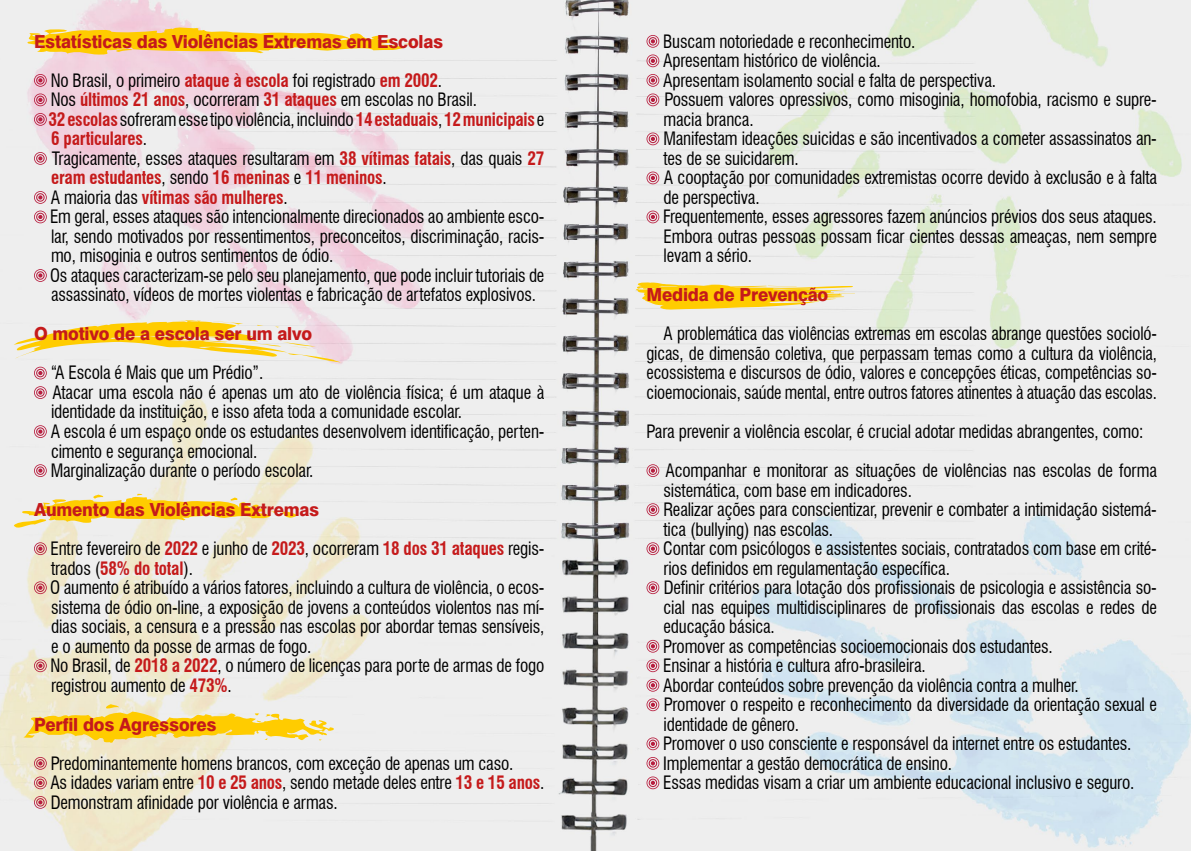
<style>
.page{position:relative;width:1191px;height:851px;background:#fff}
.page>*{position:absolute;margin:0;border:0;box-sizing:border-box;transform-origin:0 0}
.t1{font:condensed 18px/19.5px "Swiss 721 BT";letter-spacing:-.01em;color:#000;scale:.95 1}
.t2{font:condensed 18px/19.5px "Swiss 721 BT";letter-spacing:-.01em;color:#000;text-align:justify;scale:.93 1}
.t3{font:800 18px/39px "Swiss 721 BT";letter-spacing:-.01em;color:#c51a1b;text-align:right;scale:.95 1}
.s1{font-weight:400;font-stretch:condensed;color:#000}
.s2{font-weight:700;font-stretch:condensed}
.s3{font-weight:700;color:#c51a1b}
.s4{font-weight:800;font-stretch:normal;color:#c51a1b}
</style>
<div class="page">
<img style="left:0;top:0;width:1191px;height:850px">
<svg style="left:14px;top:493px;width:285px;height:38px"></svg>
<svg style="left:636px;top:282px;width:219px;height:28px"></svg>
<svg style="left:23px;top:704px;width:314px;height:38px"></svg>
<svg style="left:21px;top:26px;width:397px;height:29px"></svg>
<svg style="left:34px;top:74px;width:13px;height:13px"></svg>
<svg style="left:34px;top:93px;width:13px;height:13px"></svg>
<svg style="left:34px;top:113px;width:13px;height:13px"></svg>
<svg style="left:34px;top:152px;width:13px;height:13px"></svg>
<svg style="left:34px;top:191px;width:13px;height:13px"></svg>
<svg style="left:34px;top:210px;width:13px;height:13px"></svg>
<svg style="left:34px;top:269px;width:13px;height:13px"></svg>
<svg style="left:14px;top:320px;width:327px;height:59px"></svg>
<svg style="left:34px;top:386px;width:13px;height:13px"></svg>
<svg style="left:34px;top:425px;width:13px;height:13px"></svg>
<svg style="left:34px;top:464px;width:13px;height:13px"></svg>
<svg style="left:34px;top:542px;width:13px;height:13px"></svg>
<svg style="left:34px;top:581px;width:13px;height:13px"></svg>
<svg style="left:34px;top:659px;width:13px;height:13px"></svg>
<svg style="left:34px;top:756px;width:13px;height:13px"></svg>
<svg style="left:34px;top:776px;width:13px;height:13px"></svg>
<svg style="left:34px;top:795px;width:13px;height:13px"></svg>
<svg style="left:646px;top:35px;width:13px;height:13px"></svg>
<svg style="left:646px;top:54px;width:13px;height:13px"></svg>
<svg style="left:646px;top:74px;width:13px;height:13px"></svg>
<svg style="left:646px;top:93px;width:13px;height:13px"></svg>
<svg style="left:646px;top:132px;width:13px;height:13px"></svg>
<svg style="left:646px;top:171px;width:13px;height:13px"></svg>
<svg style="left:646px;top:210px;width:13px;height:13px"></svg>
<svg style="left:646px;top:464px;width:13px;height:13px"></svg>
<svg style="left:646px;top:503px;width:13px;height:13px"></svg>
<svg style="left:646px;top:542px;width:13px;height:13px"></svg>
<svg style="left:646px;top:581px;width:13px;height:13px"></svg>
<svg style="left:646px;top:639px;width:13px;height:13px"></svg>
<svg style="left:646px;top:659px;width:13px;height:13px"></svg>
<svg style="left:646px;top:678px;width:13px;height:13px"></svg>
<svg style="left:646px;top:698px;width:13px;height:13px"></svg>
<svg style="left:646px;top:737px;width:13px;height:13px"></svg>
<svg style="left:646px;top:756px;width:13px;height:13px"></svg>
<svg style="left:646px;top:776px;width:13px;height:13px"></svg>
<p class="t3" style="left:34px;top:22px;width:432px">Estatísticas das Violências Extremas em Escolas<br><span class="s1">No Brasil, o primeiro</span> <span class="s2">ataque à escola</span> <span class="s1">foi registrado</span> <span class="s2">em 2002</span><span class="s1">.</span></p>
<p class="t1" style="left:49px;top:90px;width:523px">Nos <span class="s3">últimos 21 anos</span>, ocorreram <span class="s3">31 ataques</span> em escolas no Brasil.<br><span class="s3">32 escolas</span> sofreram esse tipo violência, incluindo <span class="s3">14 estaduais</span>, <span class="s3">12 municipais</span> e <span class="s3">6 particulares</span>.<br>Tragicamente, esses ataques resultaram em <span class="s3">38 vítimas fatais</span>, das quais <span class="s3">27 eram estudantes</span>, sendo <span class="s3">16 meninas</span> e <span class="s3">11 meninos</span>.<br>A maioria das <span class="s3">vítimas são mulheres</span>.<br>Em geral, esses ataques são intencionalmente direcionados ao ambiente esco&shy;lar, sendo motivados por ressentimentos, preconceitos, discriminação, racis&shy;mo, misoginia e outros sentimentos de ódio.<br>Os ataques caracterizam-se pelo seu planejamento, que pode incluir tutoriais de assassinato, vídeos de mortes violentas e fabricação de artefatos explosivos.</p>
<p class="t3" style="left:34px;top:314px;width:294px">O motivo de a escola ser um alvo</p>
<p class="t1" style="left:51px;top:363px;width:521px">“A Escola é Mais que um Prédio”.<br>Atacar uma escola não é apenas um ato de violência física; é um ataque à identidade da instituição, e isso afeta toda a comunidade escolar.<br>A escola é um espaço onde os estudantes desenvolvem identificação, perten&shy;cimento e segurança emocional.<br>Marginalização durante o período escolar.</p>
<p class="t1" style="left:51px;top:490px;width:521px;line-height:39px;text-indent:-17px"><span class="s4">Aumento das Violências Extremas<br></span>Entre fevereiro de <span class="s3">2022</span> e junho de <span class="s3">2023</span>, ocorreram <span class="s3">18 dos 31 ataques</span> regis-</p>
<p class="t1" style="left:50px;top:558px;width:522px">trados (<span class="s3">58% do total</span>).<br>O aumento é atribuído a vários fatores, incluindo a cultura de violência, o ecos&shy;sistema de ódio on-line, a exposição de jovens a conteúdos violentos nas mí&shy;dias sociais, a censura e a pressão nas escolas por abordar temas sensíveis, e o aumento da posse de armas de fogo.<br>No Brasil, de <span class="s3">2018 a 2022</span>, o número de licenças para porte de armas de fogo registrou aumento de <span class="s3">473%</span>.</p>
<p class="t3" style="left:34px;top:704px;width:194px">Perfil dos Agressores</p>
<p class="t1" style="left:50px;top:753px;width:521px">Predominantemente homens brancos, com exceção de apenas um caso.<br>As idades variam entre <span class="s3">10 e 25 anos</span>, sendo metade deles entre <span class="s3">13 e 15 anos</span>.<br>Demonstram afinidade por violência e armas.</p>
<p class="t1" style="left:663px;top:31px;width:521px">Buscam notoriedade e reconhecimento.<br>Apresentam histórico de violência.<br>Apresentam isolamento social e falta de perspectiva.<br>Possuem valores opressivos, como misoginia, homofobia, racismo e supre&shy;macia branca.<br>Manifestam ideações suicidas e são incentivados a cometer assassinatos an&shy;tes de se suicidarem.<br>A cooptação por comunidades extremistas ocorre devido à exclusão e à falta de perspectiva.<br>Frequentemente, esses agressores fazem anúncios prévios dos seus ataques.<br>Embora outras pessoas possam ficar cientes dessas ameaças, nem sempre levam a sério.</p>
<p class="t3" style="left:646px;top:275px;width:193px">Medida de Prevenção</p>
<p class="t2" style="left:646px;top:324px;width:550px;text-indent:17px">A problemática das violências extremas em escolas abrange questões socioló&shy;gicas, de dimensão coletiva, que perpassam temas como a cultura da violência, ecossistema e discursos de ódio, valores e concepções éticas, competências so&shy;cioemocionais, saúde mental, entre outros fatores atinentes à atuação das escolas.</p>
<p class="t1" style="left:665px;top:412px;width:519px;line-height:39px;text-indent:-19px">Para prevenir a violência escolar, é crucial adotar medidas abrangentes, como:<br>Acompanhar e monitorar as situações de violências nas escolas de forma</p>
<p class="t1" style="left:663px;top:480px;width:521px">sistemática, com base em indicadores.<br>Realizar ações para conscientizar, prevenir e combater a intimidação sistemá&shy;tica (bullying) nas escolas.<br>Contar com psicólogos e assistentes sociais, contratados com base em crité&shy;rios definidos em regulamentação específica.<br>Definir critérios para lotação dos profissionais de psicologia e assistência so&shy;cial nas equipes multidisciplinares de profissionais das escolas e redes de educação básica.<br>Promover as competências socioemocionais dos estudantes.<br>Ensinar a história e cultura afro-brasileira.<br>Abordar conteúdos sobre prevenção da violência contra a mulher.<br>Promover o respeito e reconhecimento da diversidade da orientação sexual e identidade de gênero.<br>Promover o uso consciente e responsável da internet entre os estudantes.<br>Implementar a gestão democrática de ensino.<br>Essas medidas visam a criar um ambiente educacional inclusivo e seguro.</p>
</div>
